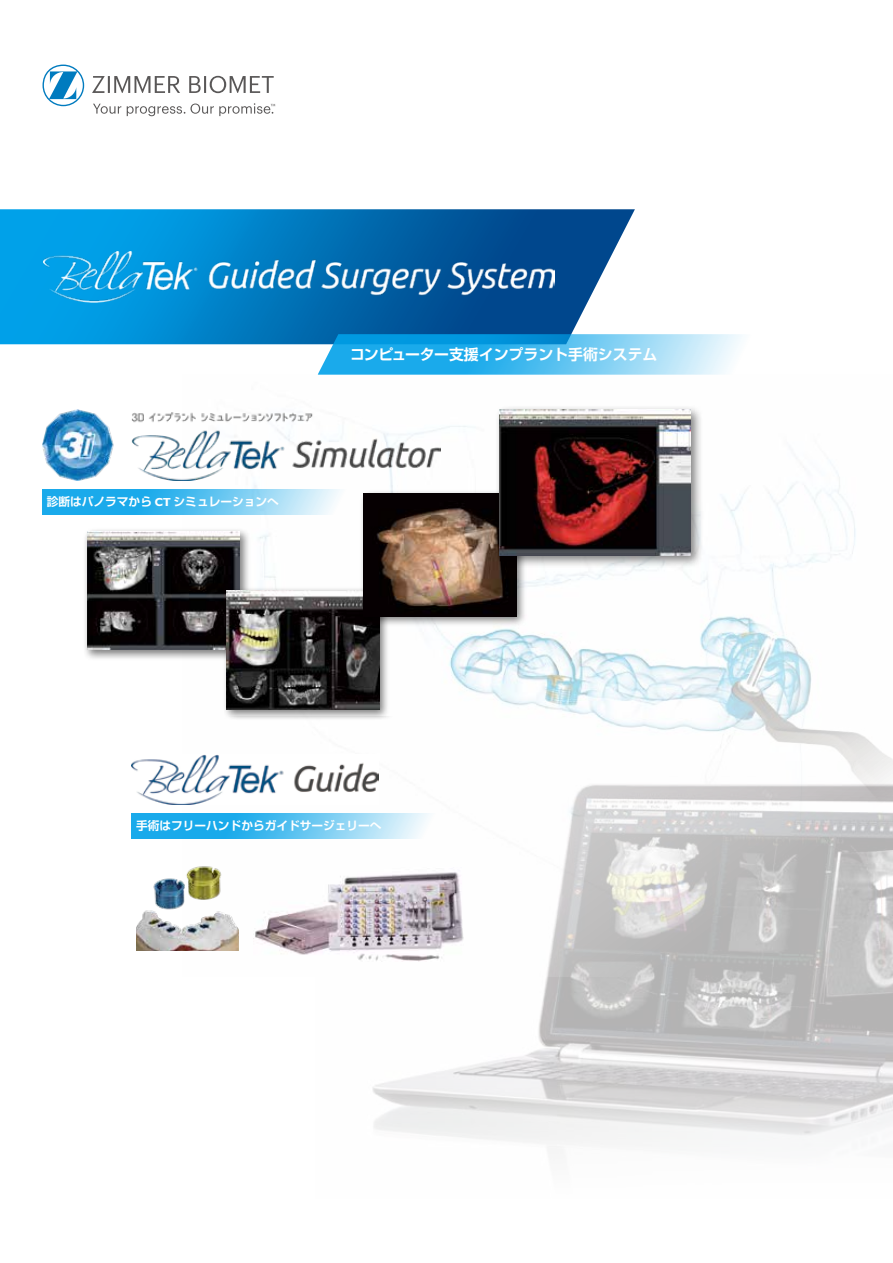
<style>
.page{position:relative;width:893px;height:1263px;background:#fff}
.page>*{position:absolute;margin:0;border:0;box-sizing:border-box;transform-origin:0 0}
.t1{font:700 15.15px "Shin Go Pro De";color:#fff}
.t2{font:700 14.85px "Shin Go Pro De";color:#fff}
.t3{font:700 11.85px "Shin Go Pro De";color:#fff}
.t4{font:700 11.7px "Shin Go Pro De";color:#fff}
.s1{font-family:"Humanist 521 BT"}
</style>
<div class="page">
<img style="left:372px;top:977px;width:521px;height:170px">
<img style="left:204px;top:426px;width:689px;height:551px">
<svg style="left:0;top:209px;width:635px;height:135px;background:#127fc0"></svg>
<svg style="left:318px;top:334px;width:424px;height:41px;background:#5bbfed"></svg>
<svg style="left:43px;top:489px;width:308px;height:26px;background:#65c5f1"></svg>
<svg style="left:132px;top:813px;width:308px;height:26px;background:#65c5f1"></svg>
<img style="left:43px;top:410px;width:397px;height:71px">
<img style="left:132px;top:755px;width:246px;height:50px">
<img style="left:44px;top:251px;width:511px;height:51px">
<svg style="left:92px;top:76px;width:182px;height:17px"></svg>
<svg style="left:43px;top:65px;width:41px;height:41px"></svg>
<svg style="left:93px;top:104px;width:28px;height:10px"></svg>
<svg style="left:127px;top:103px;width:148px;height:13px"></svg>
<div style="left:82px;top:527px;width:169px;height:134px;background:#000;opacity:.5"></div>
<img style="left:87px;top:531px;width:153px;height:119px">
<div style="left:222px;top:586px;width:169px;height:135px;background:#000;opacity:.5"></div>
<img style="left:227px;top:591px;width:152px;height:119px">
<div style="left:359px;top:489px;width:169px;height:139px;background:#000;opacity:.5"></div>
<img style="left:364px;top:494px;width:152px;height:122px">
<div style="left:495px;top:405px;width:209px;height:164px;background:#000;opacity:.5"></div>
<img style="left:500px;top:410px;width:190px;height:145px">
<img style="left:254px;top:868px;width:210px;height:93px">
<img style="left:136px;top:861px;width:102px;height:90px">
<p class="t3" style="left:47px;top:489px;width:237px">診断はパノラマから <span class="s1">CT</span> シミュレーションへ</p>
<p class="t4" style="left:155px;top:492px;width:125px"><span class="s1">CT</span> シミュレーションへ</p>
<p class="t1" style="left:355px;top:336px;width:313px">コンピューター支援インプラント手術システム</p>
<p class="t2" style="left:350px;top:342px;width:309px">コンピューター支援インプラント手術システム</p>
<p class="t4" style="left:136px;top:816px;width:247px">手術はフリーハンドからガイドサージェリーへ</p>
</div>
